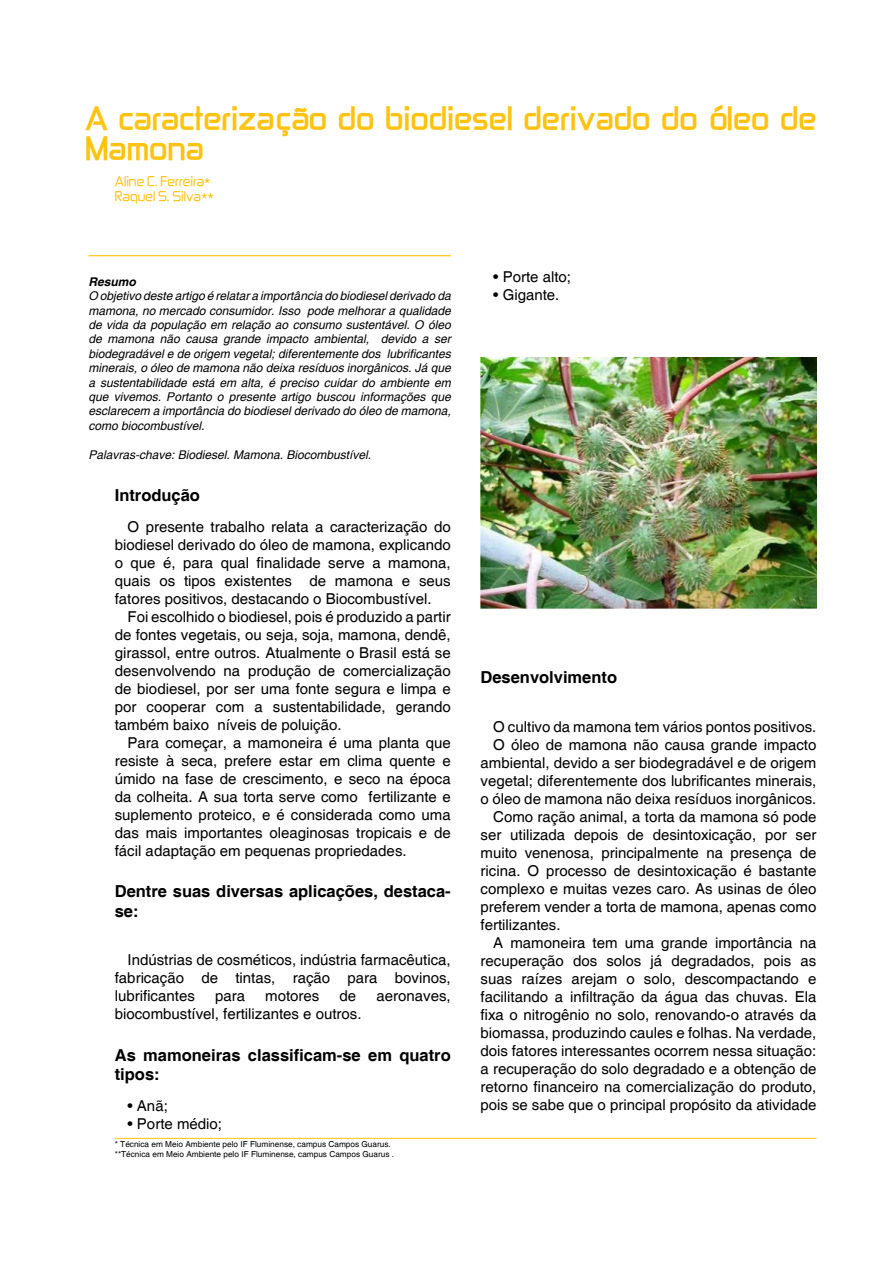
<style>
.page{position:relative;width:893px;height:1263px;background:#fff}
.page>*{position:absolute;margin:0;border:0;box-sizing:border-box;transform-origin:0 0}
.t1{font:700 27px/30px "Zekton";color:#ffc20e}
.t2{font:700 16.5px/19.8px "Helvetica";color:#000}
.t3{font:15px/18px "Helvetica";color:#000;text-align:justify}
.t4{font:italic 12px/14.4px "Helvetica";color:#000;text-align:justify}
.t5{font:12px/14.4px "Zekton";color:#ffc20e}
.t6{font:italic 700 12px "Helvetica";color:#000}
.t7{font:8.25px/9.9px "Helvetica";color:#000}
</style>
<div class="page">
<img style="left:480px;top:357px;width:336px;height:251px">
<hr style="left:88px;top:255px;width:363px;height:1px;background:#ffc20e">
<hr style="left:115px;top:1138px;width:701px;height:1px;background:#ffc20e">
<h1 class="t1" style="left:85px;top:102px;width:733px">A caracterização do biodiesel derivado do óleo de<br>Mamona</h1>
<p class="t5" style="left:115px;top:174px;width:101px">Aline C. Ferreira*<br>Raquel S. Silva**</p>
<p class="t6" style="left:88px;top:274px;width:49px">Resumo</p>
<p class="t4" style="left:88px;top:289px;width:364px">O objetivo deste artigo é relatar a importância do biodiesel derivado da mamona, no mercado consumidor. Isso pode melhorar a qualidade de vida da população em relação ao consumo sustentável. O óleo de mamona não causa grande impacto ambiental, devido a ser biodegradável e de origem vegetal; diferentemente dos lubrificantes minerais, o óleo de mamona não deixa resíduos inorgânicos. Já que a sustentabilidade está em alta, é preciso cuidar do ambiente em que vivemos. Portanto o presente artigo buscou informações que esclarecem a importância do biodiesel derivado do óleo de mamona, como biocombustível.</p>
<p class="t4" style="left:88px;top:448px;width:284px">Palavras-chave: Biodiesel. Mamona. Biocombustível.</p>
<p class="t2" style="left:115px;top:486px;width:87px">Introdução</p>
<p class="t3" style="left:115px;top:518px;width:337px;text-indent:13px">O presente trabalho relata a caracterização do biodiesel derivado do óleo de mamona, explicando o que é, para qual finalidade serve a mamona, quais os tipos existentes de mamona e seus fatores positivos, destacando o Biocombustível.</p>
<p class="t3" style="left:115px;top:608px;width:337px;text-indent:13px">Foi escolhido o biodiesel, pois é produzido a partir de fontes vegetais, ou seja, soja, mamona, dendê, girassol, entre outros. Atualmente o Brasil está se desenvolvendo na produção de comercialização de biodiesel, por ser uma fonte segura e limpa e por cooperar com a sustentabilidade, gerando também baixo níveis de poluição.</p>
<p class="t3" style="left:115px;top:734px;width:337px;text-indent:13px">Para começar, a mamoneira é uma planta que resiste à seca, prefere estar em clima quente e úmido na fase de crescimento, e seco na época da colheita. A sua torta serve como fertilizante e suplemento proteico, e é considerada como uma das mais importantes oleaginosas tropicais e de fácil adaptação em pequenas propriedades.</p>
<p class="t2" style="left:115px;top:882px;width:337px">Dentre suas diversas aplicações, destaca&shy;se:</p>
<p class="t3" style="left:115px;top:952px;width:337px;text-indent:13px">Indústrias de cosméticos, indústria farmacêutica, fabricação de tintas, ração para bovinos, lubrificantes</p>
<p class="t3" style="left:215px;top:988px;width:32px">para</p>
<p class="t3" style="left:265px;top:988px;width:56px">motores</p>
<p class="t3" style="left:340px;top:988px;width:18px">de</p>
<p class="t3" style="left:376px;top:988px;width:76px">aeronaves,</p>
<p class="t3" style="left:115px;top:1006px;width:248px">biocombustível, fertilizantes e outros.</p>
<p class="t2" style="left:115px;top:1046px;width:337px">As mamoneiras classificam-se em quatro tipos:</p>
<p class="t3" style="left:128px;top:1097px;width:42px">• Anã;</p>
<p class="t3" style="left:128px;top:1115px;width:96px">• Porte médio;</p>
<p class="t7" style="left:115px;top:1139px;width:281px">* Técnica em Meio Ambiente pelo IF Fluminense, campus Campos Guarus. **Técnica em Meio Ambiente pelo IF Fluminense, campus Campos Guarus .</p>
<p class="t3" style="left:493px;top:268px;width:79px">• Porte alto;</p>
<p class="t3" style="left:493px;top:286px;width:68px">• Gigante.</p>
<p class="t2" style="left:480px;top:668px;width:138px">Desenvolvimento</p>
<p class="t3" style="left:493px;top:718px;width:325px">O cultivo da mamona tem vários pontos positivos.</p>
<p class="t3" style="left:493px;top:736px;width:325px">O óleo de mamona não causa grande impacto</p>
<p class="t3" style="left:480px;top:754px;width:337px">ambiental, devido a ser biodegradável e de origem</p>
<p class="t3" style="left:480px;top:772px;width:337px">vegetal; diferentemente dos lubrificantes minerais,</p>
<p class="t3" style="left:480px;top:790px;width:337px">o óleo de mamona não deixa resíduos inorgânicos.</p>
<p class="t3" style="left:493px;top:808px;width:325px">Como ração animal, a torta da mamona só pode</p>
<p class="t3" style="left:480px;top:826px;width:337px">ser utilizada depois de desintoxicação, por ser</p>
<p class="t3" style="left:480px;top:844px;width:337px">muito venenosa, principalmente na presença de</p>
<p class="t3" style="left:480px;top:862px;width:337px">ricina. O processo de desintoxicação é bastante</p>
<p class="t3" style="left:480px;top:880px;width:337px">complexo e muitas vezes caro. As usinas de óleo</p>
<p class="t3" style="left:480px;top:898px;width:337px">preferem vender a torta de mamona, apenas como</p>
<p class="t3" style="left:480px;top:916px;width:82px">fertilizantes.</p>
<p class="t3" style="left:493px;top:934px;width:325px">A mamoneira tem uma grande importância na</p>
<p class="t3" style="left:480px;top:952px;width:337px">recuperação dos solos já degradados, pois as</p>
<p class="t3" style="left:480px;top:970px;width:337px">suas raízes arejam o solo, descompactando e</p>
<p class="t3" style="left:480px;top:988px;width:337px">facilitando a infiltração da água das chuvas. Ela</p>
<p class="t3" style="left:480px;top:1006px;width:337px">fixa o nitrogênio no solo, renovando-o através da</p>
<p class="t3" style="left:480px;top:1024px;width:337px">biomassa, produzindo caules e folhas. Na verdade,</p>
<p class="t3" style="left:480px;top:1042px;width:337px">dois fatores interessantes ocorrem nessa situação:</p>
<p class="t3" style="left:480px;top:1060px;width:337px">a recuperação do solo degradado e a obtenção de</p>
<p class="t3" style="left:480px;top:1078px;width:337px">retorno financeiro na comercialização do produto,</p>
<p class="t3" style="left:480px;top:1096px;width:337px">pois se sabe que o principal propósito da atividade</p>
</div>
